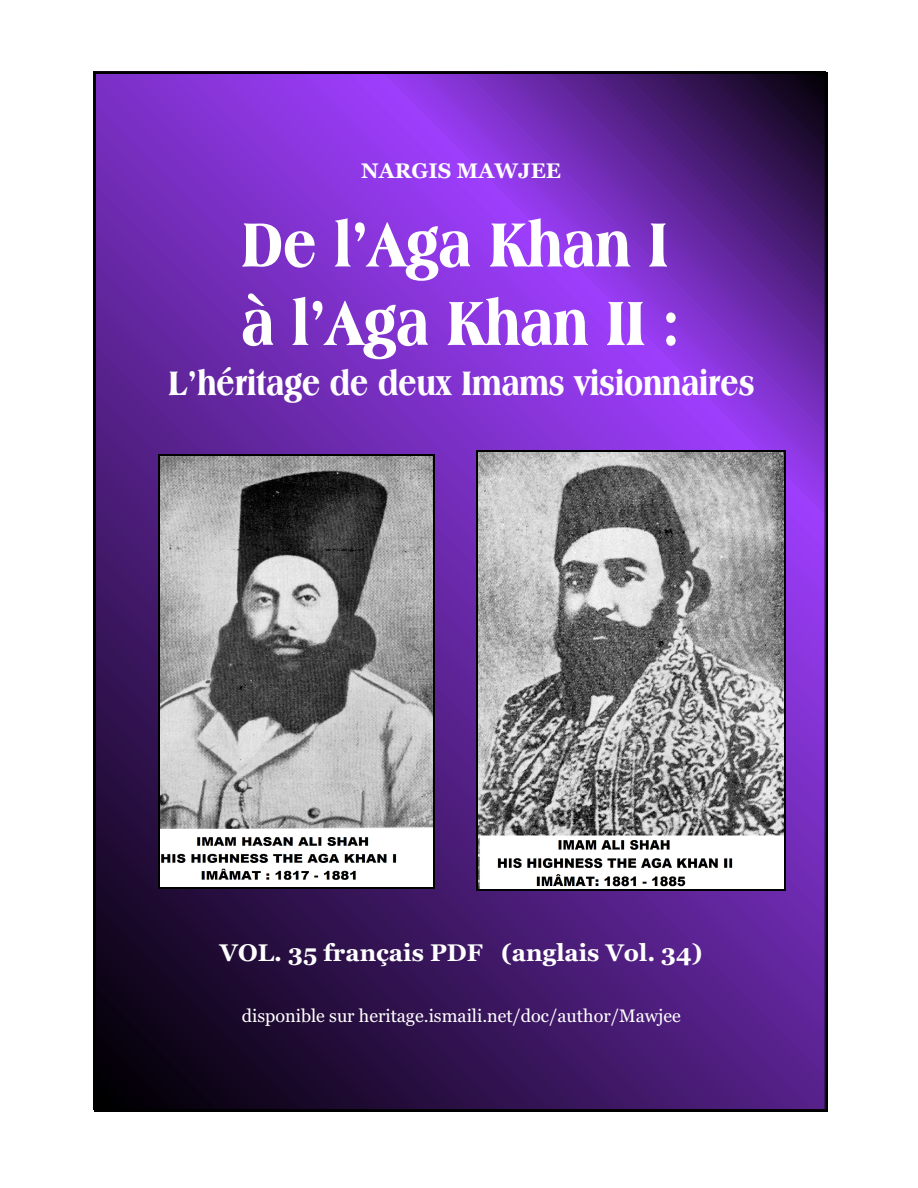
<style>
.page{position:relative;width:918px;height:1188px;background:#fff}
.page>*{position:absolute;margin:0;border:0;box-sizing:border-box;transform-origin:0 0}
.t1{font:800 condensed 66px/78.4px "Americana BT";color:#fff}
.t2{font:800 condensed 36px "Americana BT";color:#fff}
.t3{font:700 24px "Georgia";color:#fff}
.t4{font:700 21px "Georgia";color:#fff}
.t5{font:18px "Georgia";color:#fff}
</style>
<div class="page">
<img style="left:96px;top:74px;width:727px;height:1034px">
<img style="left:159px;top:456px;width:274px;height:431px">
<hr style="left:158px;top:454px;width:1px;height:434px;background:#000">
<hr style="left:433px;top:454px;width:1px;height:434px;background:#000">
<hr style="left:158px;top:454px;width:276px;height:2px;background:#000">
<hr style="left:158px;top:887px;width:276px;height:1px;background:#000">
<img style="left:478px;top:451px;width:306px;height:438px">
<hr style="left:477px;top:450px;width:1px;height:440px;background:#000">
<hr style="left:784px;top:450px;width:1px;height:440px;background:#000">
<hr style="left:477px;top:450px;width:308px;height:1px;background:#000">
<hr style="left:477px;top:889px;width:308px;height:1px;background:#000">
<hr style="left:94px;top:73px;width:2px;height:1039px;background:#000">
<hr style="left:826px;top:73px;width:2px;height:1039px;background:#000">
<hr style="left:94px;top:73px;width:733px;height:1px;background:#000">
<hr style="left:94px;top:1111px;width:733px;height:1px;background:#000">
<p class="t4" style="left:361px;top:162px;width:201px">NARGIS MAWJEE</p>
<h1 class="t1" style="left:242px;top:210px;width:441px">De l’Aga Khan I à l’Aga Khan II :</h1>
<h2 class="t2" style="left:168px;top:367px;width:588px">L’héritage de deux Imams visionnaires</h2>
<h3 class="t3" style="left:220px;top:943px;width:484px">VOL. 35 français PDF (anglais Vol. 34)</h3>
<p class="t5" style="left:242px;top:1008px;width:441px">disponible sur heritage.ismaili.net/doc/author/Mawjee</p>
</div>
